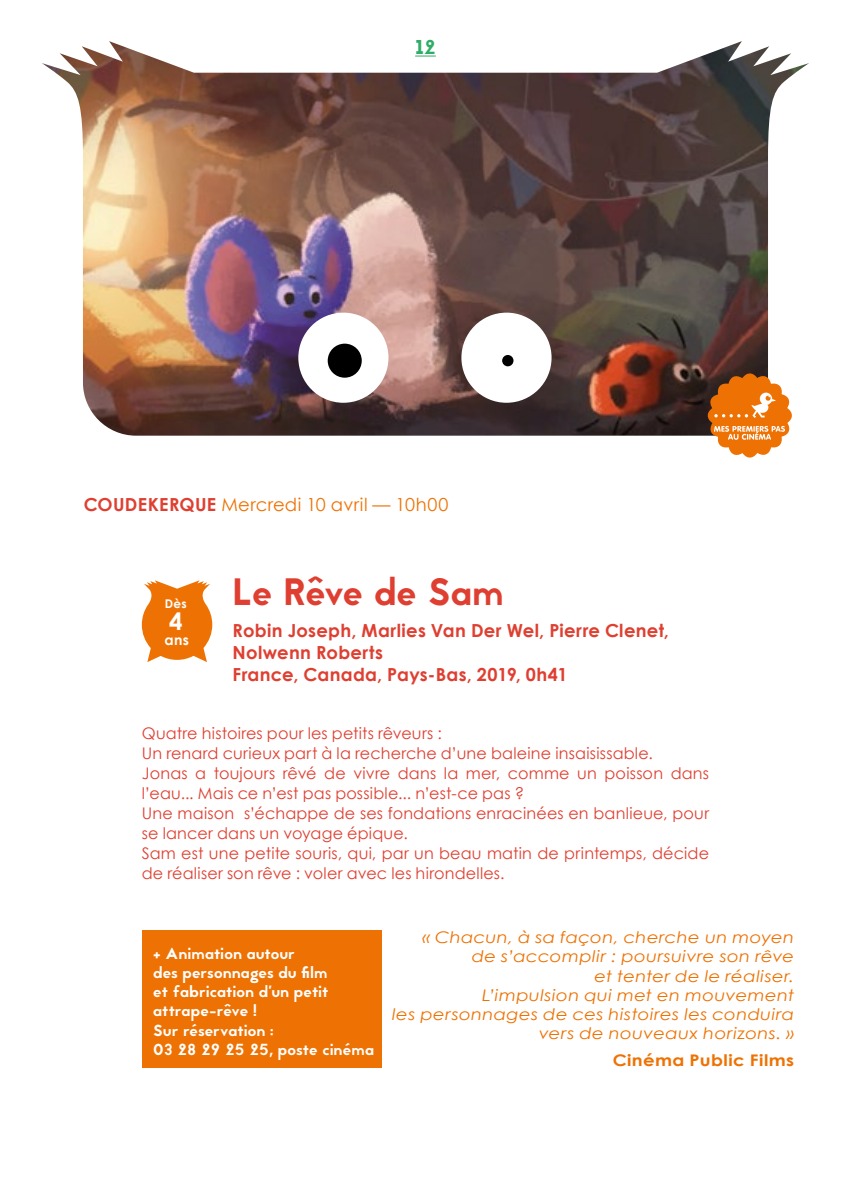
<style>
.page{position:relative;width:851px;height:1191px;background:#fff}
.page>*{position:absolute;margin:0;border:0;box-sizing:border-box;transform-origin:0 0}
.t1{font:38px "Jaapokki";letter-spacing:-.01em;color:#df3f31}
.t2{font:700 24px "Century Gothic";color:#fff}
.t3{font:20px "Jaapokki";color:#2fac66}
.t4{font:700 18px/21.8px "Century Gothic";letter-spacing:.015em;color:#df3f31}
.t5{font:18px "Century Gothic";letter-spacing:.02em;color:#ee7203}
.t6{font:16px/20px "Century Gothic";letter-spacing:.01em;color:#df3f31}
.t7{font:italic 16px/19.2px "Century Gothic";letter-spacing:.02em;color:#ee7203;text-align:right;scale:1.13 1}
.t8{font:16px/19.2px "Jaapokki";letter-spacing:.015em;color:#fff}
.t9{font:700 16px "Century Gothic";letter-spacing:.025em;color:#ee7203;scale:1.13 1}
.t10{font:700 14px "Century Gothic";color:#fff}
.t11{font:700 12px "Century Gothic";color:#fff}
.s1{font-weight:700;color:#df3f31}
</style>
<div class="page">
<img style="left:42px;top:41px;width:767px;height:395px">
<svg style="left:415px;top:56px;width:21px;height:1px"></svg>
<svg style="left:142px;top:580px;width:70px;height:82px"></svg>
<div style="left:298px;top:313px;width:90px;height:90px;background:#fff;border-radius:50%"></div>
<div style="left:461px;top:313px;width:90px;height:90px;background:#fff;border-radius:50%"></div>
<div style="left:327px;top:344px;width:35px;height:34px;background:#000;border-radius:50%"></div>
<div style="left:502px;top:355px;width:11px;height:11px;background:#000;border-radius:50%"></div>
<div style="left:142px;top:930px;width:239px;height:137px;background:#ee7203"></div>
<svg style="left:706px;top:372px;width:87px;height:86px"></svg>
<p class="t3" style="left:415px;top:33px;width:22px">12</p>
<p class="t5" style="left:84px;top:494px;width:366px"><span class="s1">COUDEKERQUE</span> Mercredi 10 avril — 10h00</p>
<p class="t11" style="left:165px;top:595px;width:23px">Dès</p>
<h2 class="t2" style="left:169px;top:605px;width:15px">4</h2>
<p class="t10" style="left:164px;top:631px;width:26px">ans</p>
<h1 class="t1" style="left:232px;top:565px;width:273px">Le Rêve de Sam</h1>
<p class="t4" style="left:232px;top:619px;width:438px">Robin Joseph, Marlies Van Der Wel, Pierre Clenet,<br>Nolwenn Roberts<br>France, Canada, Pays-Bas, 2019, 0h41</p>
<p class="t6" style="left:142px;top:723px;width:568px">Quatre histoires pour les petits rêveurs :<br>Un renard curieux part à la recherche d’une baleine insaisissable.<br>Jonas a toujours rêvé de vivre dans la mer, comme un poisson dans l’eau... Mais ce n’est pas possible... n’est-ce pas ?<br>Une maison s’échappe de ses fondations enracinées en banlieue, pour se lancer dans un voyage épique.<br>Sam est une petite souris, qui, par un beau matin de printemps, décide de réaliser son rêve : voler avec les hirondelles.</p>
<p class="t8" style="left:153px;top:944px;width:222px">+ Animation autour<br>des personnages du film<br>et fabrication d’un petit attrape-rêve !<br>Sur réservation :<br>03 28 29 25 25, poste cinéma</p>
<p class="t7" style="left:392px;top:927px;width:357px">« Chacun, à sa façon, cherche un moyen<br>de s’accomplir : poursuivre son rêve<br>et tenter de le réaliser.<br>L’impulsion qui met en mouvement<br>les personnages de ces histoires les conduira vers de nouveaux horizons. »</p>
<p class="t9" style="left:612px;top:1050px;width:162px">Cinéma Public Films</p>
</div>
